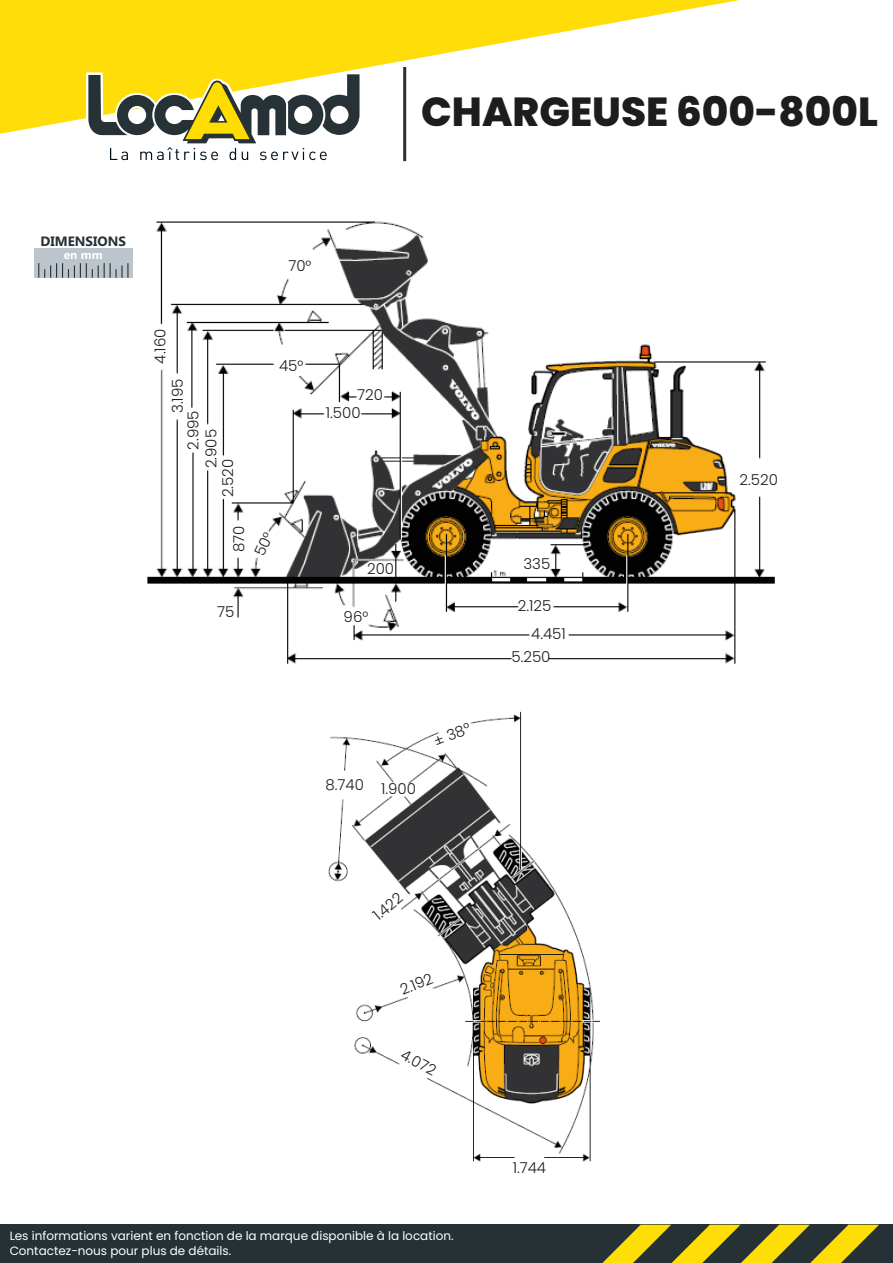
<style>
.page{position:relative;width:893px;height:1263px;background:#fff}
.page>*{position:absolute;margin:0;border:0;box-sizing:border-box;transform-origin:0 0}
.t1{font:800 40.5px "Poppins";color:#1d1d1b}
.t2{font:300 15px "Poppins";color:#1d1d1b}
.t3{font:700 13.5px "Microsoft Phags Pa";color:#263135}
.t4{font:12px "Poppins";color:#fff}
.t5{font:700 12px "Microsoft Phags Pa";color:#fff}
</style>
<div class="page">
<img style="left:147px;top:221px;width:628px;height:443px">
<svg style="left:0;top:0;width:739px;height:134px;fill:#ffdd08"></svg>
<div style="left:0;top:1225px;width:893px;height:38px;background:#263135"></div>
<svg style="left:86px;top:72px;width:276px;height:88px"></svg>
<svg style="left:602px;top:1225px;width:277px;height:38px"></svg>
<hr style="left:403px;top:67px;width:3px;height:94px;background:#263135">
<img style="left:328px;top:711px;width:272px;height:451px">
<div style="left:34px;top:248px;width:98px;height:30px;background:#bcc5cc"></div>
<svg style="left:38px;top:263px;width:90px;height:15px"></svg>
<svg style="left:254px;top:531px;width:17px;height:25px"></svg>
<p class="t1" style="left:421px;top:88px;width:458px">CHARGEUSE 600-800L</p>
<p class="t3" style="left:41px;top:231px;width:87px">DIMENSIONS</p>
<p class="t5" style="left:64px;top:246px;width:41px">en mm</p>
<p class="t2" style="left:152px;top:364px;width:36px;rotate:-90deg">4.160</p>
<p class="t2" style="left:169px;top:413px;width:36px;rotate:-90deg">3.195</p>
<p class="t2" style="left:185px;top:450px;width:41px;rotate:-90deg">2.995</p>
<p class="t2" style="left:202px;top:468px;width:41px;rotate:-90deg">2.905</p>
<p class="t2" style="left:219px;top:497px;width:40px;rotate:-90deg">2.520</p>
<p class="t2" style="left:230px;top:552px;width:28px;rotate:-90deg">870</p>
<p class="t2" style="left:217px;top:603px;width:19px">75</p>
<p class="t2" style="left:288px;top:257px;width:25px">70°</p>
<p class="t2" style="left:279px;top:357px;width:26px">45°</p>
<p class="t2" style="left:357px;top:386px;width:27px">720</p>
<p class="t2" style="left:326px;top:404px;width:36px">1.500</p>
<p class="t2" style="left:367px;top:560px;width:29px">200</p>
<p class="t2" style="left:344px;top:608px;width:26px">96°</p>
<p class="t2" style="left:326px;top:776px;width:40px">8.740</p>
<p class="t2" style="left:381px;top:780px;width:36px">1.900</p>
<p class="t2" style="left:431px;top:733px;width:40px;rotate:-22deg">± 38°</p>
<p class="t2" style="left:369px;top:910px;width:35px;rotate:-40deg">1.422</p>
<p class="t2" style="left:398px;top:982px;width:35px;rotate:-22deg">2.192</p>
<p class="t2" style="left:406px;top:1045px;width:39px;rotate:28deg">4.072</p>
<p class="t2" style="left:523px;top:555px;width:28px">335</p>
<p class="t2" style="left:518px;top:597px;width:35px">2.125</p>
<p class="t2" style="left:531px;top:625px;width:36px">4.451</p>
<p class="t2" style="left:511px;top:648px;width:41px">5.250</p>
<p class="t2" style="left:513px;top:1159px;width:35px">1.744</p>
<p class="t2" style="left:740px;top:471px;width:40px">2.520</p>
<p class="t4" style="left:10px;top:1229px;width:445px">Les informations varient en fonction de la marque disponible à la location.</p>
<p class="t4" style="left:10px;top:1244px;width:223px">Contactez-nous pour plus de détails.</p>
</div>
